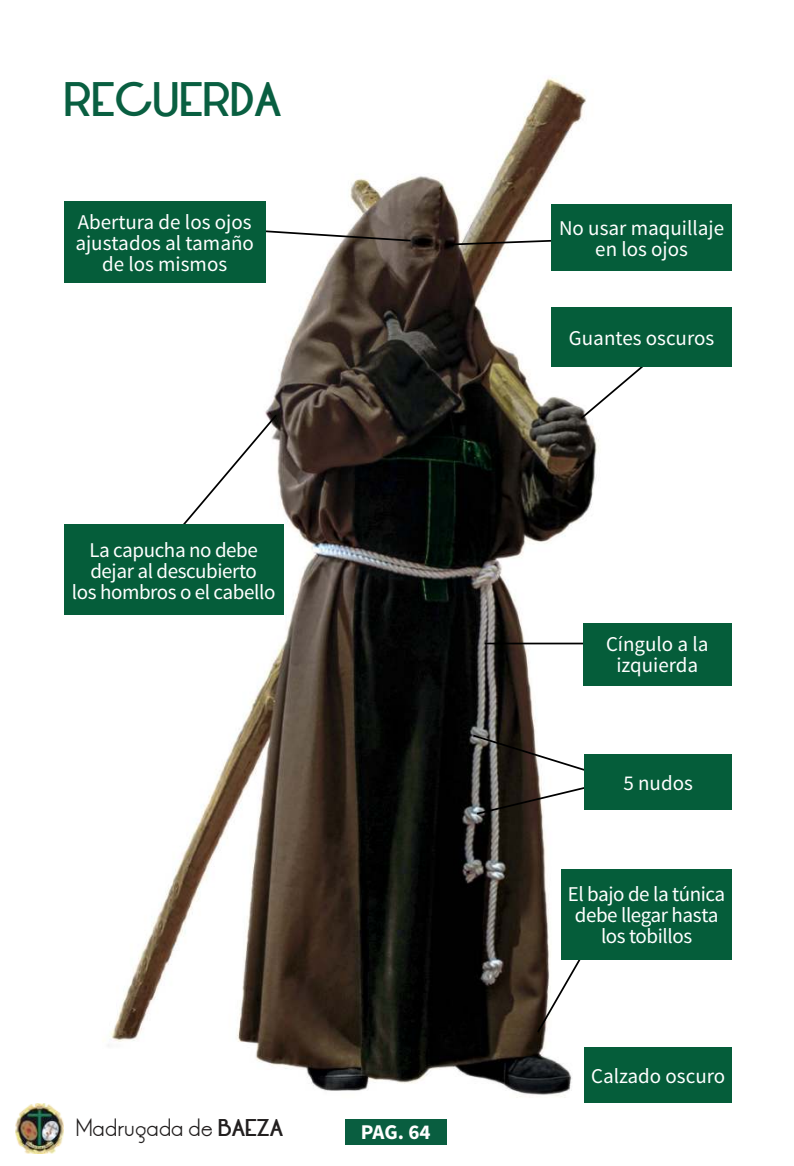
<style>
.page{position:relative;width:794px;height:1166px;background:#fff}
.page>*{position:absolute;margin:0;border:0;box-sizing:border-box;transform-origin:0 0}
.t1{font:700 38.5px "LRT Oksana";color:#095f41}
.t2{font:21px/21px "Source Sans Pro";color:#fff;text-align:center}
.t3{font:21px/21px "Source Sans Pro";letter-spacing:-.02em;color:#fff;text-align:center}
.t4{font:700 21px "Source Sans Pro";color:#fff}
.t5{font:19.25px "LRT Oksana";color:#221f1f}
.s1{font-weight:700}
</style>
<div class="page">
<div style="left:345px;top:1118px;width:101px;height:26px;background:#095e40"></div>
<img style="left:15px;top:1103px;width:49px;height:50px">
<img style="left:103px;top:78px;width:628px;height:1020px">
<svg style="left:173px;top:413px;width:106px;height:111px"></svg>
<svg style="left:265px;top:229px;width:147px;height:13px"></svg>
<svg style="left:445px;top:239px;width:106px;height:7px"></svg>
<svg style="left:579px;top:367px;width:67px;height:54px"></svg>
<hr style="left:484px;top:643px;width:110px;height:1px;background:#000">
<svg style="left:471px;top:733px;width:145px;height:83px"></svg>
<svg style="left:535px;top:948px;width:52px;height:86px"></svg>
<div style="left:64px;top:201px;width:201px;height:82px;background:#055d3a"></div>
<div style="left:551px;top:204px;width:180px;height:66px;background:#055d3a"></div>
<div style="left:64px;top:524px;width:219px;height:91px;background:#055d3a"></div>
<div style="left:551px;top:308px;width:180px;height:59px;background:#055d3a"></div>
<div style="left:583px;top:623px;width:148px;height:62px;background:#055d3a"></div>
<div style="left:584px;top:754px;width:147px;height:55px;background:#055d3a"></div>
<div style="left:584px;top:1047px;width:147px;height:56px;background:#055d3a"></div>
<div style="left:561px;top:869px;width:170px;height:91px;background:#055d3a"></div>
<h1 class="t1" style="left:64px;top:71px;width:219px">RECUERDA</h1>
<p class="t2" style="left:75px;top:212px;width:180px">Abertura de los ojos ajustados al tamaño de los mismos</p>
<p class="t2" style="left:559px;top:218px;width:166px">No usar maquillaje en los ojos</p>
<p class="t3" style="left:72px;top:540px;width:205px">La capucha no debe dejar al descubierto<br>los hombros o el cabello</p>
<p class="t5" style="left:76px;top:1114px;width:209px">Madrugada de <span class="s1">BAEZA</span></p>
<p class="t4" style="left:361px;top:1122px;width:71px">PAG. 64</p>
<p class="t2" style="left:569px;top:328px;width:147px">Guantes oscuros</p>
<p class="t2" style="left:606px;top:635px;width:104px">Cíngulo a la izquierda</p>
<p class="t2" style="left:623px;top:773px;width:71px">5 nudos</p>
<p class="t3" style="left:568px;top:885px;width:159px">El bajo de la túnica debe llegar hasta los tobillos</p>
<p class="t2" style="left:591px;top:1066px;width:136px">Calzado oscuro</p>
</div>
